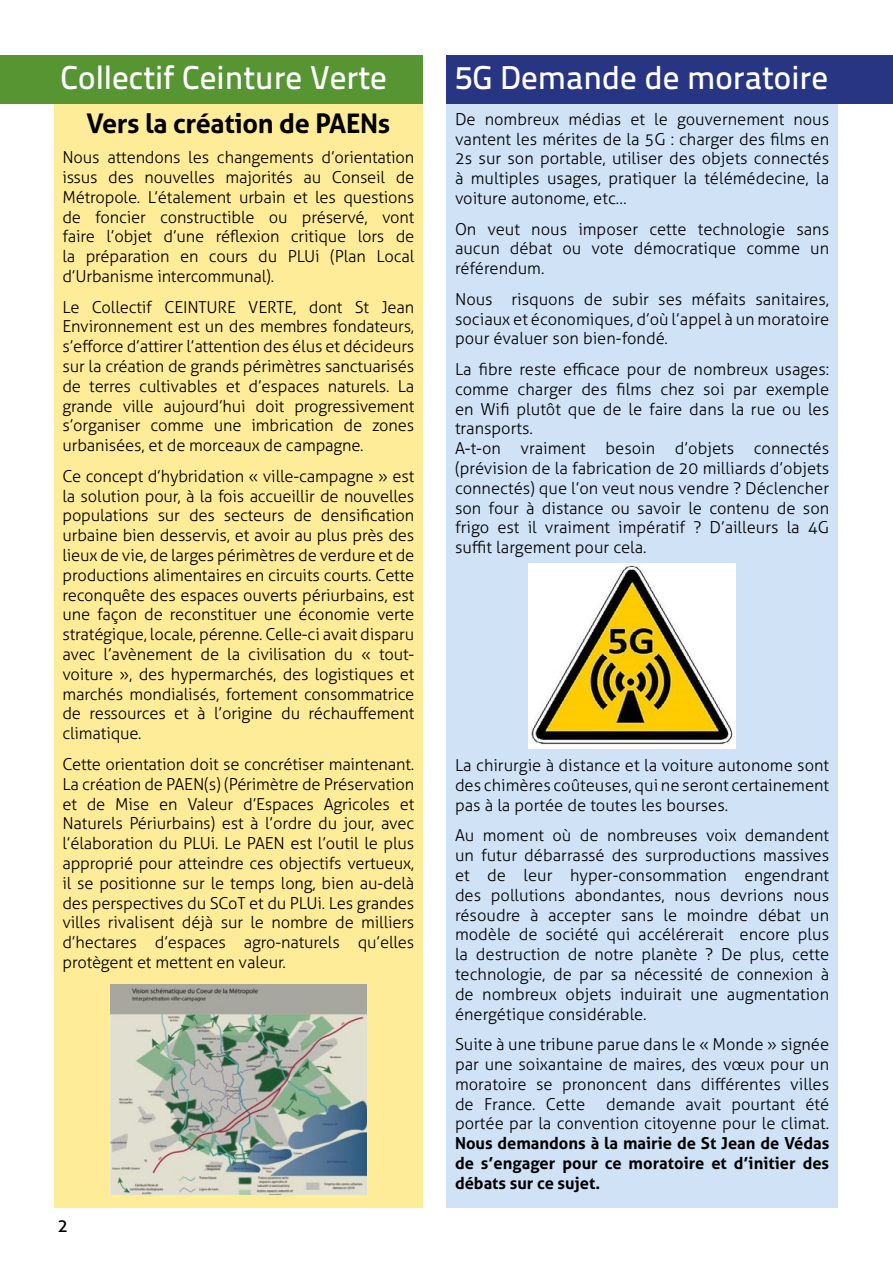
<style>
.page{position:relative;width:893px;height:1263px;background:#fff}
.page>*{position:absolute;margin:0;border:0;box-sizing:border-box;transform-origin:0 0}
.t1{font:33px "Titillium Text 25 L 600 wt";color:#fff}
.t2{font:700 27px "Aller";letter-spacing:-.01em;color:#000}
.t3{font:18px "Aller";color:#000}
.t4{font:300 16.5px/19.8px "Aller";color:#000;text-align:justify}
.t5{font:700 16.5px/19.8px "Aller";color:#000;text-align:justify}
</style>
<div class="page">
<div style="left:0;top:55px;width:423px;height:49px;background:#569532"></div>
<div style="left:54px;top:104px;width:369px;height:1104px;background:#ffec98"></div>
<img style="left:110px;top:984px;width:256px;height:211px">
<div style="left:446px;top:55px;width:447px;height:49px;background:#283583"></div>
<div style="left:446px;top:104px;width:392px;height:1104px;background:#cfe2f6"></div>
<img style="left:528px;top:563px;width:208px;height:186px">
<h1 class="t1" style="left:61px;top:52px;width:328px">Collectif Ceinture Verte</h1>
<h2 class="t2" style="left:86px;top:106px;width:306px">Vers la création de PAENs</h2>
<p class="t4" style="left:62px;top:147px;width:353px">Nous attendons les changements d’orientation issus des nouvelles majorités au Conseil de Métropole. L’étalement urbain et les questions de foncier constructible ou préservé, vont faire l’objet d’une réflexion critique lors de la préparation en cours du PLUi (Plan Local d’Urbanisme intercommunal).</p>
<p class="t4" style="left:62px;top:297px;width:353px">Le Collectif CEINTURE VERTE, dont St Jean Environnement est un des membres fondateurs, s’efforce d’attirer l’attention des élus et décideurs sur la création de grands périmètres sanctuarisés de terres cultivables et d’espaces naturels. La grande ville aujourd’hui doit progressivement s’organiser comme une imbrication de zones urbanisées, et de morceaux de campagne.</p>
<p class="t4" style="left:62px;top:466px;width:353px">Ce concept d’hybridation « ville-campagne » est la solution pour, à la fois accueillir de nouvelles populations sur des secteurs de densification urbaine bien desservis, et avoir au plus près des lieux de vie, de larges périmètres de verdure et de productions alimentaires en circuits courts. Cette reconquête des espaces ouverts périurbains, est une façon de reconstituer une économie verte stratégique, locale, pérenne. Celle-ci avait disparu avec l’avènement de la civilisation du « tout&shy;voiture », des hypermarchés, des logistiques et marchés mondialisés, fortement consommatrice de ressources et à l’origine du réchauffement climatique.</p>
<p class="t4" style="left:62px;top:754px;width:353px">Cette orientation doit se concrétiser maintenant.<br>La création de PAEN(s) (Périmètre de Préservation et de Mise en Valeur d’Espaces Agricoles et Naturels Périurbains) est à l’ordre du jour, avec l’élaboration du PLUi. Le PAEN est l’outil le plus approprié pour atteindre ces objectifs vertueux, il se positionne sur le temps long, bien au-delà des perspectives du SCoT et du PLUi. Les grandes villes rivalisent déjà sur le nombre de milliers d’hectares d’espaces agro-naturels qu’elles protègent et mettent en valeur.</p>
<p class="t3" style="left:58px;top:1215px;width:12px">2</p>
<h1 class="t1" style="left:455px;top:52px;width:375px">5G Demande de moratoire</h1>
<p class="t4" style="left:455px;top:109px;width:376px">De nombreux médias et le gouvernement nous vantent les mérites de la 5G : charger des films en 2s sur son portable, utiliser des objets connectés à multiples usages, pratiquer la télémédecine, la voiture autonome, etc…</p>
<p class="t4" style="left:455px;top:219px;width:376px">On veut nous imposer cette technologie sans aucun débat ou vote démocratique comme un référendum.</p>
<p class="t4" style="left:455px;top:289px;width:376px">Nous risquons de subir ses méfaits sanitaires, sociaux et économiques, d’où l’appel à un moratoire pour évaluer son bien-fondé.</p>
<p class="t4" style="left:455px;top:359px;width:376px;text-align:left">La fibre reste efficace pour de nombreux usages: comme charger des films chez soi par exemple en Wifi plutôt que de le faire dans la rue ou les transports.<br>A-t-on vraiment besoin d’objets connectés (prévision de la fabrication de 20 milliards d’objets connectés) que l’on veut nous vendre ? Déclencher son four à distance ou savoir le contenu de son frigo est il vraiment impératif ? D’ailleurs la 4G suffit largement pour cela.</p>
<p class="t4" style="left:455px;top:755px;width:376px">La chirurgie à distance et la voiture autonome sont des chimères coûteuses, qui ne seront certainement pas à la portée de toutes les bourses.</p>
<p class="t4" style="left:455px;top:825px;width:376px">Au moment où de nombreuses voix demandent un futur débarrassé des surproductions massives et de leur hyper-consommation engendrant des pollutions abondantes, nous devrions nous résoudre à accepter sans le moindre débat un modèle de société qui accélérerait encore plus la destruction de notre planète ? De plus, cette technologie, de par sa nécessité de connexion à de nombreux objets induirait une augmentation énergétique considérable.</p>
<p class="t4" style="left:455px;top:1034px;width:376px">Suite à une tribune parue dans le « Monde » signée par une soixantaine de maires, des vœux pour un moratoire se prononcent dans différentes villes de France. Cette</p>
<p class="t4" style="left:455px;top:1094px;width:376px;text-align:right">demande avait pourtant été<br>portée par la convention citoyenne pour le climat.</p>
<p class="t5" style="left:455px;top:1133px;width:376px">Nous demandons à la mairie de St Jean de Védas de s’engager pour ce moratoire et d’initier des débats sur ce sujet.</p>
</div>
